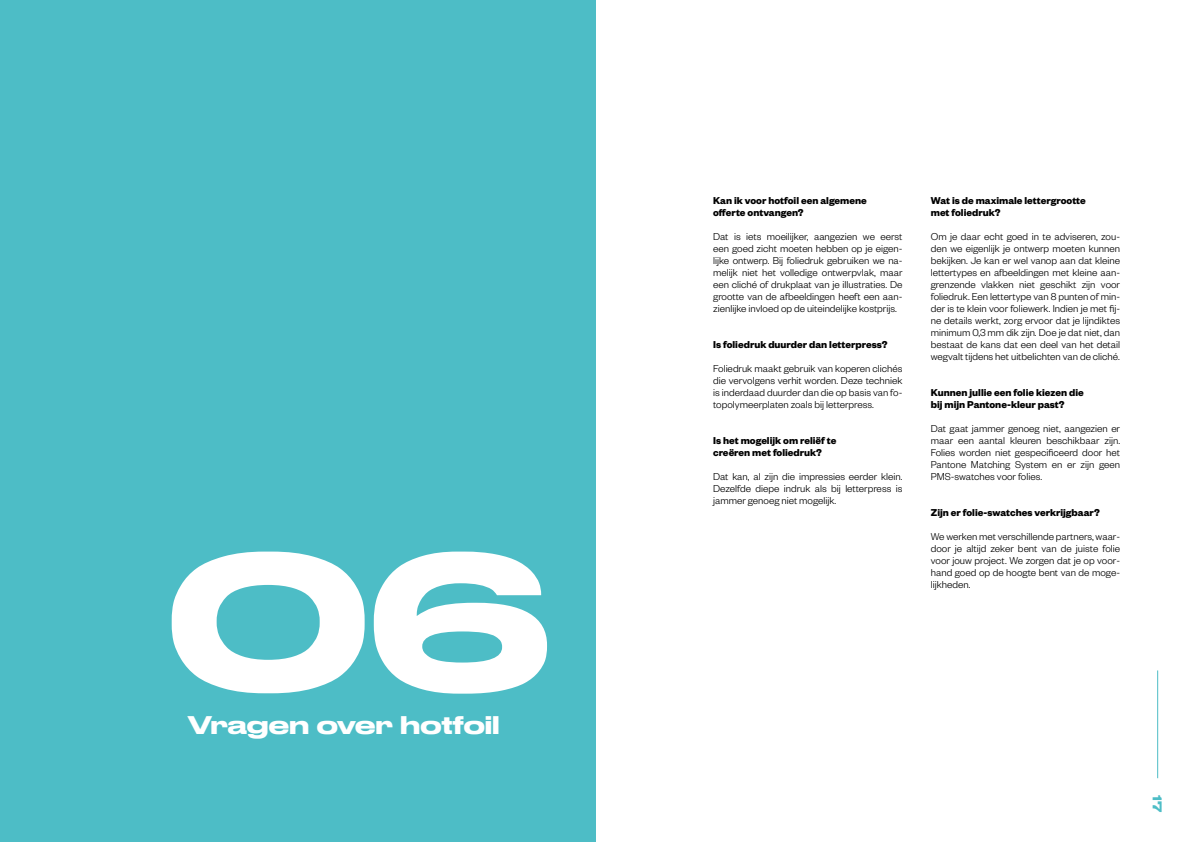
<style>
.page{position:relative;width:1191px;height:842px;background:#fff}
.page>*{position:absolute;margin:0;border:0;box-sizing:border-box;transform-origin:0 0}
.t1{font:500 184px "Druk Wide";color:#fff}
.t2{font:500 24px "Druk Wide";letter-spacing:-.005em;color:#fff}
.t3{font:500 12px "Druk Wide";color:#4dbdc6}
.t4{font:300 11px/12px "Founders Grotesk";color:#000;text-align:justify}
.t5{font:700 11px/12px "Founders Grotesk";color:#000}
</style>
<div class="page">
<hr style="left:1157px;top:670px;width:1px;height:108px;background:#4dbdc6">
<div style="left:0;top:0;width:595px;height:842px;background:#4dbdc6"></div>
<h1 class="t1" style="left:167px;top:471px;width:385px">06</h1>
<h2 class="t2" style="left:188px;top:705px;width:313px">Vragen over hotfoil</h2>
<p class="t5" style="left:713px;top:194px;width:155px">Kan ik voor hotfoil een algemene offerte ontvangen?</p>
<p class="t4" style="left:713px;top:230px;width:191px">Dat is iets moeilijker, aangezien we eerst een goed zicht moeten hebben op je eigen&shy;lijke ontwerp. Bij foliedruk gebruiken we na&shy;melijk niet het volledige ontwerpvlak, maar een cliché of drukplaat van je illustraties. De grootte van de afbeeldingen heeft een aan&shy;zienlijke invloed op de uiteindelijke kostprijs.</p>
<p class="t5" style="left:713px;top:338px;width:176px">Is foliedruk duurder dan letterpress?</p>
<p class="t4" style="left:713px;top:362px;width:191px">Foliedruk maakt gebruik van koperen clichés die vervolgens verhit worden. Deze techniek is inderdaad duurder dan die op basis van fo&shy;topolymeerplaten zoals bij letterpress.</p>
<p class="t5" style="left:713px;top:434px;width:125px">Is het mogelijk om reliëf te creëren met foliedruk?</p>
<p class="t4" style="left:713px;top:470px;width:191px">Dat kan, al zijn die impressies eerder klein.<br>Dezelfde diepe indruk als bij letterpress is jammer genoeg niet mogelijk.</p>
<p class="t5" style="left:930px;top:194px;width:157px">Wat is de maximale lettergrootte met foliedruk?</p>
<p class="t4" style="left:930px;top:230px;width:191px">Om je daar echt goed in te adviseren, zou&shy;den we eigenlijk je ontwerp moeten kunnen bekijken. Je kan er wel vanop aan dat kleine lettertypes en afbeeldingen met kleine aan&shy;grenzende vlakken niet geschikt zijn voor foliedruk. Een lettertype van 8 punten of min&shy;der is te klein voor foliewerk. Indien je met fij&shy;ne details werkt, zorg ervoor dat je lijndiktes minimum 0,3 mm dik zijn. Doe je dat niet, dan bestaat de kans dat een deel van het detail wegvalt tijdens het uitbelichten van de cliché.</p>
<p class="t5" style="left:930px;top:386px;width:154px">Kunnen jullie een folie kiezen die bij mijn Pantone-kleur past?</p>
<p class="t4" style="left:930px;top:422px;width:191px">Dat gaat jammer genoeg niet, aangezien er maar een aantal kleuren beschikbaar zijn.<br>Folies worden niet gespecificeerd door het Pantone Matching System en er zijn geen PMS-swatches voor folies.</p>
<p class="t5" style="left:930px;top:506px;width:170px">Zijn er folie-swatches verkrijgbaar?</p>
<p class="t4" style="left:930px;top:530px;width:191px">We werken met verschillende partners, waar&shy;door je altijd zeker bent van de juiste folie voor jouw project. We zorgen dat je op voor&shy;hand goed op de hoogte bent van de moge&shy;lijkheden.</p>
<p class="t3" style="left:1167px;top:795px;width:19px;rotate:90deg">17</p>
</div>
